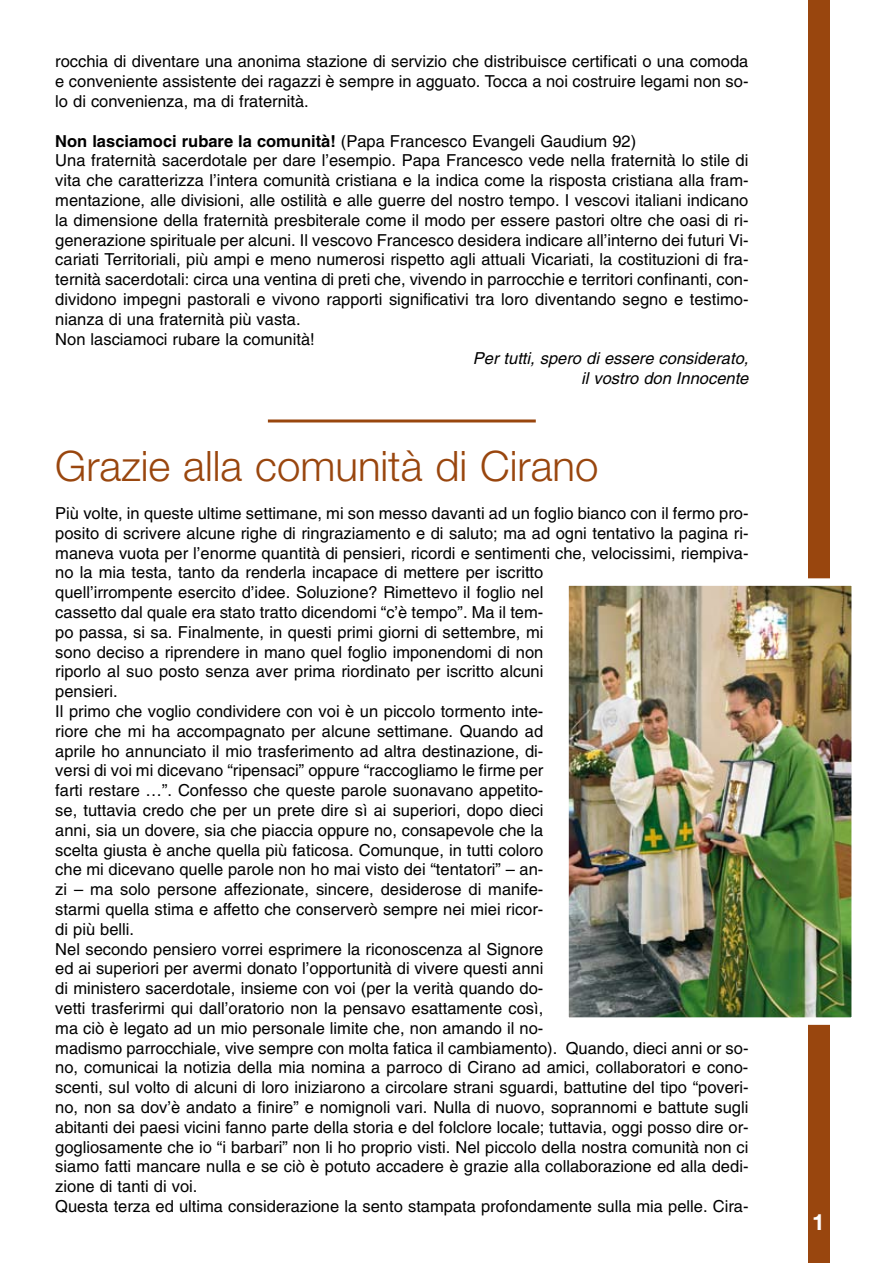
<style>
.page{position:relative;width:893px;height:1263px;background:#fff}
.page>*{position:absolute;margin:0;border:0;box-sizing:border-box;transform-origin:0 0}
.t1{font:300 42px "Helvetica Neue";color:#99460e}
.t2{font:700 22.5px "Helvetica Neue";color:#fff}
.t3{font:16.5px/19.8px "Helvetica";color:#000}
.t4{font:italic 16.5px/19.8px "Helvetica";color:#000;text-align:right}
.s1{font-weight:700}
</style>
<div class="page">
<div style="left:808px;top:0;width:21px;height:1263px;background:#99460e"></div>
<img style="left:570px;top:587px;width:280px;height:429px">
<div style="left:561px;top:578px;width:298px;height:447px;border:8px solid #fff"></div>
<hr style="left:268px;top:419px;width:268px;height:3px;background:#99460e">
<p class="t3" style="left:55px;top:52px;width:695px;text-align:justify">rocchia di diventare una anonima stazione di servizio che distribuisce certificati o una comoda e conveniente assistente dei ragazzi è sempre in agguato. Tocca a noi costruire legami non so&shy;lo di convenienza, ma di fraternità.</p>
<p class="t3" style="left:55px;top:131px;width:695px"><span class="s1">Non lasciamoci rubare la comunità!</span> (Papa Francesco Evangeli Gaudium 92)<br>Una fraternità sacerdotale per dare l’esempio. Papa Francesco vede nella fraternità lo stile di vita che caratterizza l’intera comunità cristiana e la indica come la risposta cristiana alla fram&shy;mentazione, alle divisioni, alle ostilità e alle guerre del nostro tempo. I vescovi italiani indicano la dimensione della fraternità presbiterale come il modo per essere pastori oltre che oasi di ri&shy;generazione spirituale per alcuni. Il vescovo Francesco desidera indicare all’interno dei futuri Vi&shy;cariati Territoriali, più ampi e meno numerosi rispetto agli attuali Vicariati, la costituzioni di fra&shy;ternità sacerdotali: circa una ventina di preti che, vivendo in parrocchie e territori confinanti, con&shy;dividono impegni pastorali e vivono rapporti significativi tra loro diventando segno e testimo&shy;nianza di una fraternità più vasta.<br>Non lasciamoci rubare la comunità!</p>
<p class="t4" style="left:473px;top:349px;width:277px">Per tutti, spero di essere considerato, il vostro don Innocente</p>
<h1 class="t1" style="left:55px;top:440px;width:545px">Grazie alla comunità di Cirano</h1>
<p class="t3" style="left:55px;top:503px;width:695px">Più volte, in queste ultime settimane, mi son messo davanti ad un foglio bianco con il fermo pro&shy;posito di scrivere alcune righe di ringraziamento e di saluto; ma ad ogni tentativo la pagina ri&shy;maneva vuota per l’enorme quantità di pensieri, ricordi e sentimenti che, velocissimi, riempiva&shy;no la mia testa, tanto da renderla incapace di mettere per iscritto<br>quell’irrompente esercito d’idee. Soluzione? Rimettevo il foglio nel<br>cassetto dal quale era stato tratto dicendomi “c’è tempo”. Ma il tem-<br>po passa, si sa. Finalmente, in questi primi giorni di settembre, mi<br>sono deciso a riprendere in mano quel foglio imponendomi di non<br>riporlo al suo posto senza aver prima riordinato per iscritto alcuni<br>pensieri.<br>Il primo che voglio condividere con voi è un piccolo tormento inte-<br>riore che mi ha accompagnato per alcune settimane. Quando ad<br>aprile ho annunciato il mio trasferimento ad altra destinazione, di-<br>versi di voi mi dicevano “ripensaci” oppure “raccogliamo le firme per<br>farti restare …”. Confesso che queste parole suonavano appetito-<br>se, tuttavia credo che per un prete dire sì ai superiori, dopo dieci<br>anni, sia un dovere, sia che piaccia oppure no, consapevole che la<br>scelta giusta è anche quella più faticosa. Comunque, in tutti coloro<br>che mi dicevano quelle parole non ho mai visto dei “tentatori” – an-<br>zi – ma solo persone affezionate, sincere, desiderose di manife-<br>starmi quella stima e affetto che conserverò sempre nei miei ricor-<br>di più belli.<br>Nel secondo pensiero vorrei esprimere la riconoscenza al Signore<br>ed ai superiori per avermi donato l’opportunità di vivere questi anni<br>di ministero sacerdotale, insieme con voi (per la verità quando do-<br>vetti trasferirmi qui dall’oratorio non la pensavo esattamente così,<br>ma ciò è legato ad un mio personale limite che, non amando il no-<br>madismo parrocchiale, vive sempre con molta fatica il cambiamento). Quando, dieci anni or so&shy;no, comunicai la notizia della mia nomina a parroco di Cirano ad amici, collaboratori e cono&shy;scenti, sul volto di alcuni di loro iniziarono a circolare strani sguardi, battutine del tipo “poveri&shy;no, non sa dov’è andato a finire” e nomignoli vari. Nulla di nuovo, soprannomi e battute sugli abitanti dei paesi vicini fanno parte della storia e del folclore locale; tuttavia, oggi posso dire or&shy;gogliosamente che io “i barbari” non li ho proprio visti. Nel piccolo della nostra comunità non ci siamo fatti mancare nulla e se ciò è potuto accadere è grazie alla collaborazione ed alla dedi&shy;zione di tanti di voi.<br>Questa terza ed ultima considerazione la sento stampata profondamente sulla mia pelle. Cira-</p>
<h2 class="t2" style="left:812px;top:1208px;width:14px">1</h2>
</div>
